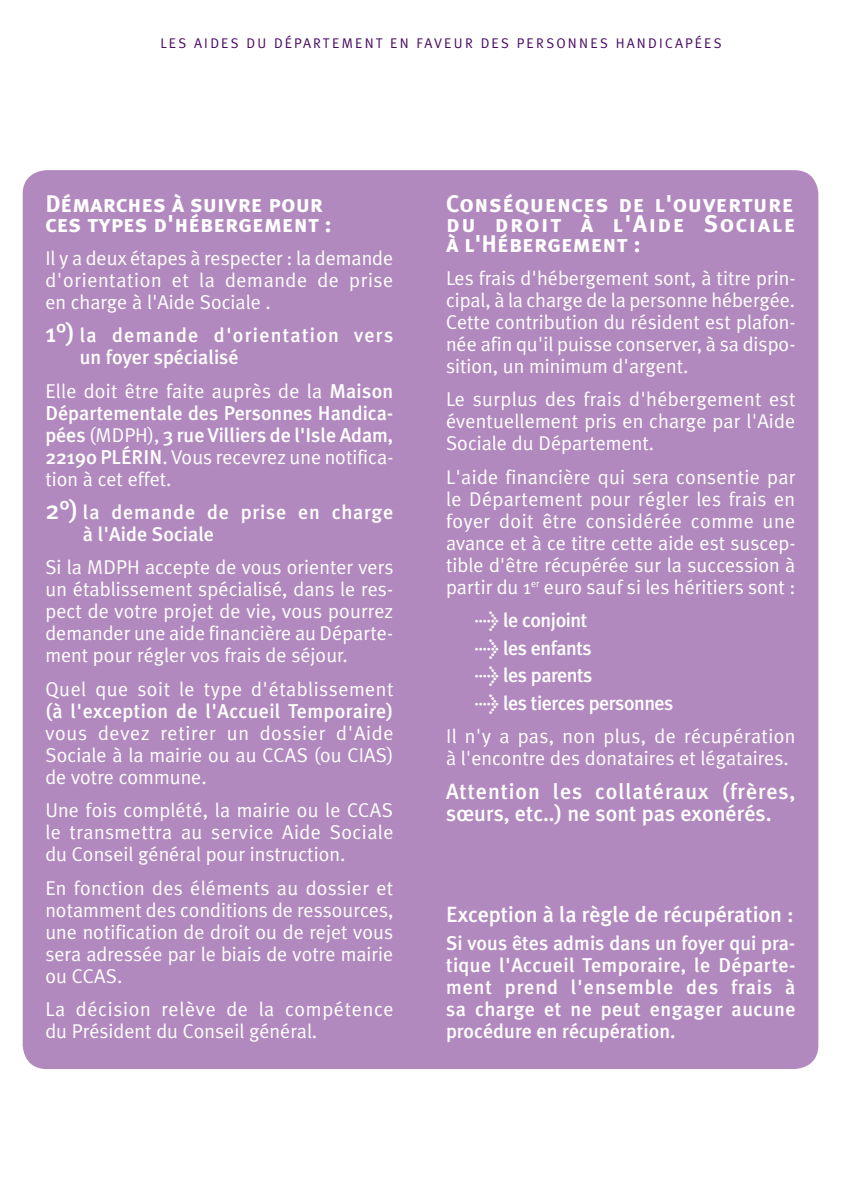
<style>
.page{position:relative;width:842px;height:1191px;background:#fff}
.page>*{position:absolute;margin:0;border:0;box-sizing:border-box;transform-origin:0 0}
.t1{font:24px/20px "Meta Plus Bold Caps";color:#fff}
.t2{font:500 22px/22px "Meta Plus";letter-spacing:.04em;color:#fff}
.t3{font:500 22px "Meta Plus";color:#fff}
.t4{font:20px/22px "Meta Plus Normal";color:#fff;text-align:justify}
.t5{font:500 20px/22px "Meta Plus";color:#fff}
.t6{font:20px/22px "Meta Plus Normal";letter-spacing:.025em;color:#fff}
.t7{font:500 20px/27.6px "Meta Plus";letter-spacing:-.025em;color:#fff}
.t8{font:500 20px/22px "Meta Plus";letter-spacing:.06em;color:#fff}
.t9{font:500 20px/22px "Meta Plus";letter-spacing:.04em;color:#fff}
.t10{font:500 20px "Meta Plus";letter-spacing:.02em;color:#fff}
.t11{font:14px "Meta Plus Normal Caps";letter-spacing:.16em;color:#490a62}
.s1{font-size:26px}
.s2{font-family:"Meta Plus";font-weight:500}
.s3{font-family:"Meta Plus Normal";font-weight:400}
</style>
<div class="page">
<div style="left:23px;top:170px;width:795px;height:899px;background:#b289be;border-radius:24px"></div>
<p class="t11" style="left:160px;top:35px;width:563px">LES AIDES DU DÉPARTEMENT EN FAVEUR DES PERSONNES HANDICAPÉES</p>
<p class="t1" style="left:45px;top:193px;width:288px">Démarches à suivre pour ces types d'hébergement :</p>
<p class="t4" style="left:45px;top:247px;width:350px">Il y a deux étapes à respecter : la demande d'orientation et la demande de prise en charge à l'Aide Sociale .</p>
<p class="t8" style="left:80px;top:324px;width:315px;text-indent:-34px"><span class="s1">1°)</span> la demande d'orientation vers un foyer spécialisé</p>
<p class="t4" style="left:45px;top:379px;width:349px">Elle doit être faite auprès de la <span class="s2">Maison</span></p>
<p class="t5" style="left:45px;top:401px;width:350px">Départementale des Personnes Handica&shy;pées <span class="s3">(MDPH),</span> 3 rue Villiers de l'Isle Adam,</p>
<p class="t4" style="left:45px;top:445px;width:349px"><span class="s2">22190 PLÉRIN</span>. Vous recevrez une notifica&shy;tion à cet effet.</p>
<p class="t9" style="left:83px;top:501px;width:312px;text-indent:-38px"><span class="s1">2°)</span> la demande de prise en charge à l'Aide Sociale</p>
<p class="t4" style="left:45px;top:556px;width:350px">Si la MDPH accepte de vous orienter vers un établissement spécialisé, dans le res&shy;pect de votre projet de vie, vous pourrez demander une aide financière au Départe&shy;ment pour régler vos frais de séjour.</p>
<p class="t6" style="left:45px;top:677px;width:350px">Quel que soit le type d'établissement</p>
<p class="t10" style="left:45px;top:699px;width:349px">(à l'exception de l'Accueil Temporaire)</p>
<p class="t4" style="left:45px;top:721px;width:350px">vous devez retirer un dossier d'Aide Sociale à la mairie ou au CCAS (ou CIAS) de votre commune.</p>
<p class="t4" style="left:45px;top:799px;width:350px">Une fois complété, la mairie ou le CCAS le transmettra au service Aide Sociale du Conseil général pour instruction.</p>
<p class="t4" style="left:45px;top:876px;width:350px">En fonction des éléments au dossier et notamment des conditions de ressources, une notification de droit ou de rejet vous sera adressée par le biais de votre mairie ou CCAS.</p>
<p class="t6" style="left:45px;top:997px;width:350px">La décision relève de la compétence du Président du Conseil général.</p>
<p class="t1" style="left:446px;top:193px;width:351px;text-align:justify">Conséquences de l'ouverture du droit à l'Aide Sociale à l'Hébergement :</p>
<p class="t4" style="left:446px;top:267px;width:351px">Les frais d'hébergement sont, à titre prin&shy;cipal, à la charge de la personne hébergée.<br>Cette contribution du résident est plafon&shy;née afin qu'il puisse conserver, à sa dispo&shy;sition, un minimum d'argent.</p>
<p class="t4" style="left:446px;top:388px;width:351px">Le surplus des frais d'hébergement est éventuellement pris en charge par l'Aide Sociale du Département.</p>
<p class="t4" style="left:446px;top:465px;width:351px">L'aide financière qui sera consentie par le Département pour régler les frais en foyer doit être considérée comme une avance et à ce titre cette aide est suscep&shy;tible d'être récupérée sur la succession à partir du 1<sup>er</sup> euro sauf si les héritiers sont :</p>
<p class="t7" style="left:474px;top:606px;width:201px">&gt; le conjoint<br>&gt; les enfants<br>&gt; les parents<br>&gt; les tierces personnes</p>
<p class="t4" style="left:446px;top:725px;width:351px">Il n'y a pas, non plus, de récupération à l'encontre des donataires et légataires.</p>
<p class="t2" style="left:446px;top:780px;width:351px">Attention les collatéraux (frères, sœurs, etc..) ne sont pas exonérés.</p>
<p class="t3" style="left:446px;top:902px;width:349px">Exception à la règle de récupération :</p>
<p class="t5" style="left:446px;top:931px;width:351px;text-align:justify">Si vous êtes admis dans un foyer qui pra&shy;tique l'Accueil Temporaire, le Départe&shy;ment prend l'ensemble des frais à sa charge et ne peut engager aucune procédure en récupération.</p>
</div>
